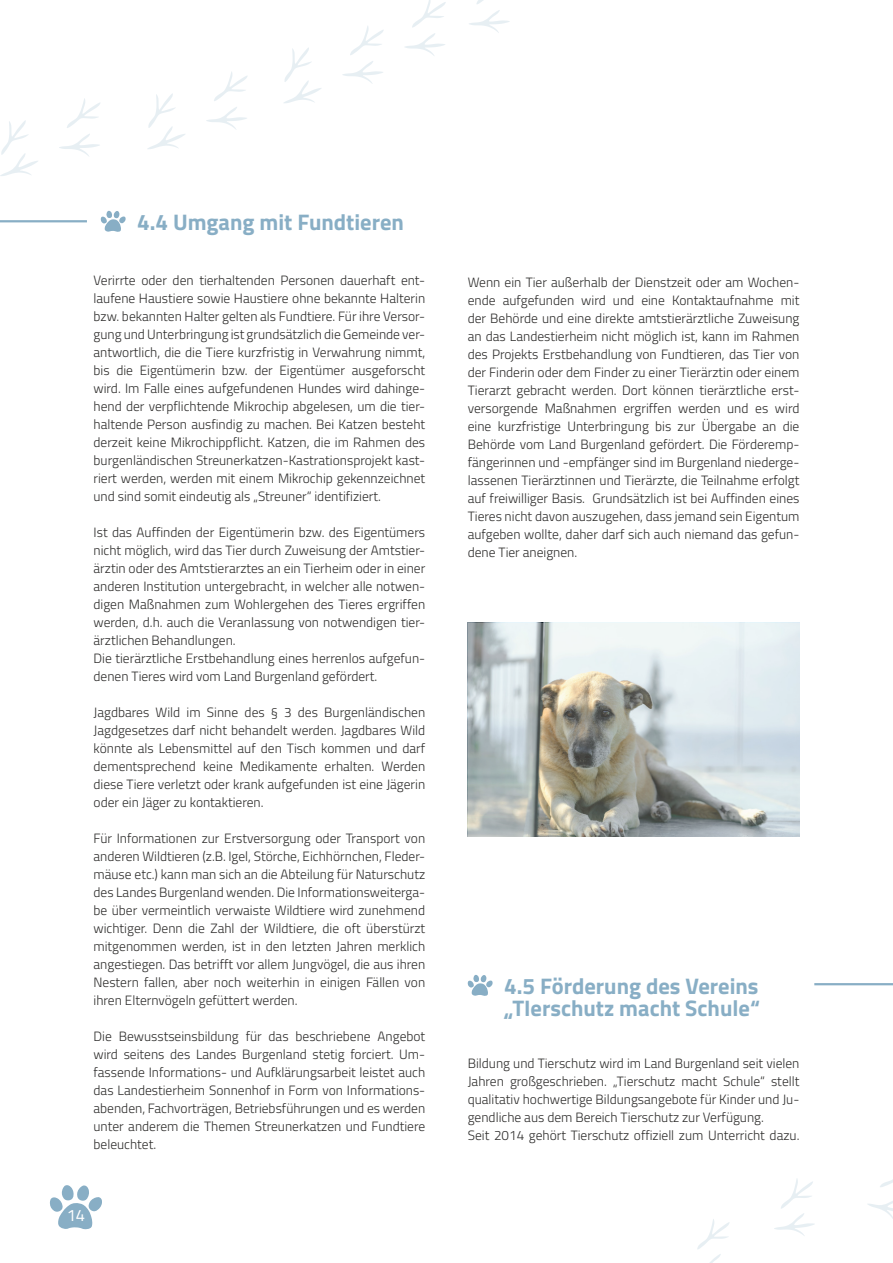
<style>
.page{position:relative;width:893px;height:1263px;background:#fff}
.page>*{position:absolute;margin:0;border:0;box-sizing:border-box;transform-origin:0 0}
.Überschrift_2{font:700 22.5px "Titillium Web";color:#88aec5}
.Seitenzahl{font:16.5px "Titillium Web";color:#fff}
.Fließtext{font:300 13.5px/18px "Titillium Web";color:#2e2d2c;text-align:justify}
</style>
<div class="page">
<svg style="left:101px;top:211px;width:25px;height:21px"></svg>
<hr style="left:0;top:220px;width:87px;height:2px;background:#88aec5">
<svg style="left:468px;top:975px;width:25px;height:21px"></svg>
<hr style="left:814px;top:983px;width:79px;height:2px;background:#88aec5">
<svg style="left:50px;top:1185px;width:52px;height:44px"></svg>
<svg style="left:0;top:120px;width:38px;height:56px"></svg>
<svg style="left:59px;top:98px;width:41px;height:58px"></svg>
<svg style="left:147px;top:93px;width:38px;height:56px"></svg>
<svg style="left:206px;top:72px;width:42px;height:57px"></svg>
<svg style="left:284px;top:47px;width:37px;height:56px"></svg>
<svg style="left:342px;top:26px;width:42px;height:57px"></svg>
<svg style="left:405px;top:0;width:41px;height:56px"></svg>
<svg style="left:469px;top:0;width:41px;height:33px"></svg>
<svg style="left:774px;top:1179px;width:40px;height:57px"></svg>
<svg style="left:697px;top:1219px;width:33px;height:44px"></svg>
<svg style="left:880px;top:1179px;width:13px;height:8px"></svg>
<svg style="left:868px;top:1201px;width:25px;height:18px"></svg>
<svg style="left:468px;top:623px;width:331px;height:213px;background:#bfc5c2"></svg>
<p class="Überschrift_2" style="left:137px;top:205px;width:268px">4.4 Umgang mit Fundtieren</p>
<p class="Fließtext" style="left:94px;top:270px;width:333px">Verirrte oder den tierhaltenden Personen dauerhaft ent&shy;laufene Haustiere sowie Haustiere ohne bekannte Halterin bzw. bekannten Halter gelten als Fundtiere. Für ihre Versor&shy;gung und Unterbringung ist grundsätzlich die Gemeinde ver&shy;antwortlich, die die Tiere kurzfristig in Verwahrung nimmt, bis die Eigentümerin bzw. der Eigentümer ausgeforscht wird. Im Falle eines aufgefundenen Hundes wird dahinge&shy;hend der verpflichtende Mikrochip abgelesen, um die tier&shy;haltende Person ausfindig zu machen. Bei Katzen besteht derzeit keine Mikrochippflicht. Katzen, die im Rahmen des burgenländischen Streunerkatzen-Kastrationsprojekt kast&shy;riert werden, werden mit einem Mikrochip gekennzeichnet und sind somit eindeutig als „Streuner“ identifiziert.</p>
<p class="Fließtext" style="left:94px;top:522px;width:333px">Ist das Auffinden der Eigentümerin bzw. des Eigentümers nicht möglich, wird das Tier durch Zuweisung der Amtstier&shy;ärztin oder des Amtstierarztes an ein Tierheim oder in einer anderen Institution untergebracht, in welcher alle notwen&shy;digen Maßnahmen zum Wohlergehen des Tieres ergriffen werden, d.h. auch die Veranlassung von notwendigen tier&shy;ärztlichen Behandlungen.</p>
<p class="Fließtext" style="left:94px;top:648px;width:333px">Die tierärztliche Erstbehandlung eines herrenlos aufgefun&shy;denen Tieres wird vom Land Burgenland gefördert.</p>
<p class="Fließtext" style="left:94px;top:702px;width:333px">Jagdbares Wild im Sinne des § 3 des Burgenländischen Jagdgesetzes darf nicht behandelt werden. Jagdbares Wild könnte als Lebensmittel auf den Tisch kommen und darf dementsprechend keine Medikamente erhalten. Werden diese Tiere verletzt oder krank aufgefunden ist eine Jägerin oder ein Jäger zu kontaktieren.</p>
<p class="Fließtext" style="left:94px;top:828px;width:333px">Für Informationen zur Erstversorgung oder Transport von anderen Wildtieren (z.B. Igel, Störche, Eichhörnchen, Fleder&shy;mäuse etc.) kann man sich an die Abteilung für Naturschutz des Landes Burgenland wenden. Die Informationsweiterga&shy;be über vermeintlich verwaiste Wildtiere wird zunehmend wichtiger. Denn die Zahl der Wildtiere, die oft überstürzt mitgenommen werden, ist in den letzten Jahren merklich angestiegen. Das betrifft vor allem Jungvögel, die aus ihren Nestern fallen, aber noch weiterhin in einigen Fällen von ihren Elternvögeln gefüttert werden.</p>
<p class="Fließtext" style="left:94px;top:1026px;width:333px">Die Bewusstseinsbildung für das beschriebene Angebot wird seitens des Landes Burgenland stetig forciert. Um&shy;fassende Informations- und Aufklärungsarbeit leistet auch das Landestierheim Sonnenhof in Form von Informations&shy;abenden, Fachvorträgen, Betriebsführungen und es werden unter anderem die Themen Streunerkatzen und Fundtiere beleuchtet.</p>
<p class="Seitenzahl" style="left:67px;top:1203px;width:20px">14</p>
<p class="Fließtext" style="left:468px;top:273px;width:333px">Wenn ein Tier außerhalb der Dienstzeit oder am Wochen&shy;ende aufgefunden wird und eine Kontaktaufnahme mit der Behörde und eine direkte amtstierärztliche Zuweisung an das Landestierheim nicht möglich ist, kann im Rahmen des Projekts Erstbehandlung von Fundtieren, das Tier von der Finderin oder dem Finder zu einer Tierärztin oder einem Tierarzt gebracht werden. Dort können tierärztliche erst&shy;versorgende Maßnahmen ergriffen werden und es wird eine kurzfristige Unterbringung bis zur Übergabe an die Behörde vom Land Burgenland gefördert. Die Förderemp&shy;fängerinnen und -empfänger sind im Burgenland niederge&shy;lassenen Tierärztinnen und Tierärzte, die Teilnahme erfolgt auf freiwilliger Basis. Grundsätzlich ist bei Auffinden eines Tieres nicht davon auszugehen, dass jemand sein Eigentum aufgeben wollte, daher darf sich auch niemand das gefun&shy;dene Tier aneignen.</p>
<p class="Überschrift_2" style="left:504px;top:968px;width:256px">4.5 Förderung des Vereins</p>
<p class="Überschrift_2" style="left:504px;top:991px;width:257px">„TIerschutz macht Schule“</p>
<p class="Fließtext" style="left:468px;top:1054px;width:333px">Bildung und Tierschutz wird im Land Burgenland seit vielen Jahren großgeschrieben. „Tierschutz macht Schule“ stellt qualitativ hochwertige Bildungsangebote für Kinder und Ju&shy;gendliche aus dem Bereich Tierschutz zur Verfügung.</p>
<p class="Fließtext" style="left:468px;top:1126px;width:333px">Seit 2014 gehört Tierschutz offiziell zum Unterricht dazu.</p>
</div>
